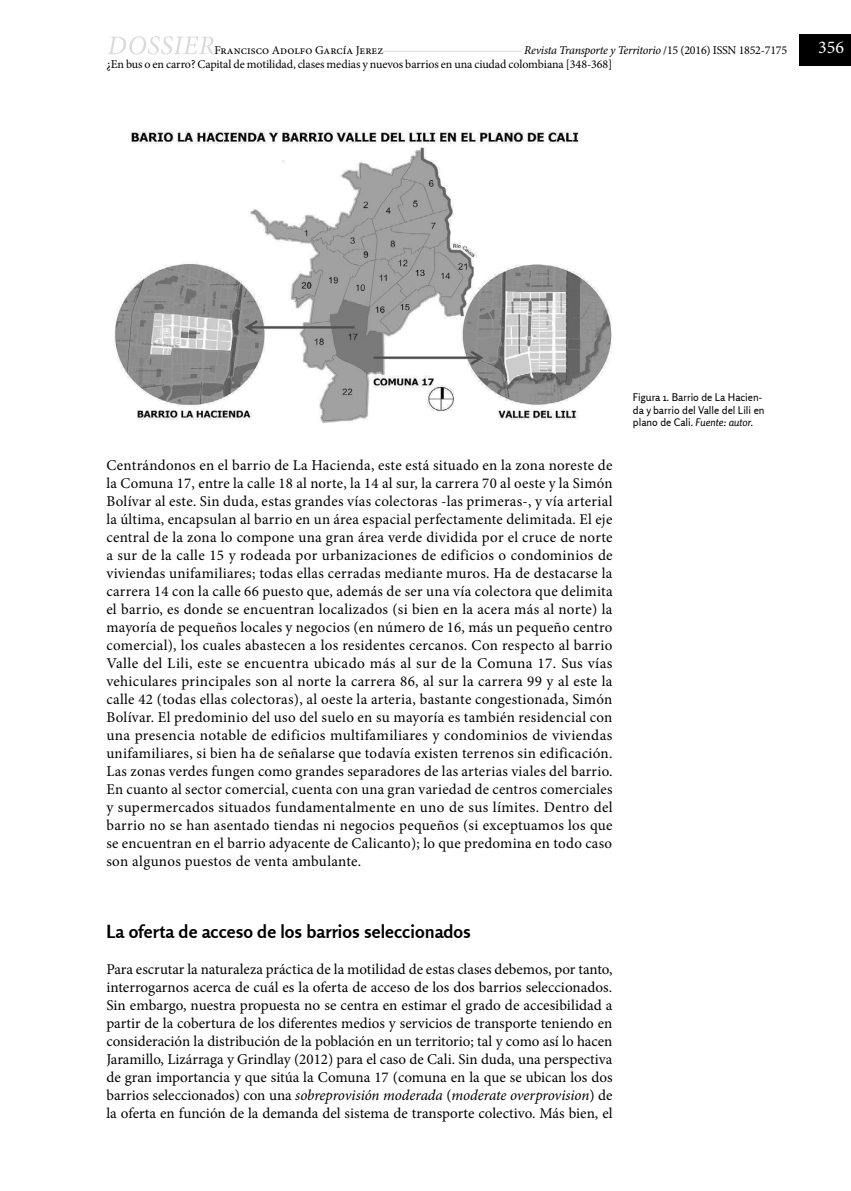
<style>
.page{position:relative;width:851px;height:1191px;background:#fff}
.page>*{position:absolute;margin:0;border:0;box-sizing:border-box;transform-origin:0 0}
.Art____Subtítulo{font:700 18px "Rosario";color:#000}
.t1{font:18px "Minion Pro";color:#fff}
.Art____Texto_princip{font:15px/18px "Minion Pro";letter-spacing:.01em;color:#000;text-align:justify}
.t2{font:12px "Minion Pro";letter-spacing:-.005em;color:#000}
.t3{font:italic 12px "Minion Pro";letter-spacing:-.025em;color:#000}
.Nota_al_pie_o_Img{font:10.5px/12.6px "Rosario";color:#000}
.s1{font-style:normal}
.s2{font-style:italic}
</style>
<div class="page">
<hr style="left:106px;top:51px;width:546px;height:1px;background:#dadada">
<div style="left:521px;top:43px;width:266px;height:15px;background:#fff"></div>
<div style="left:106px;top:48px;width:108px;height:7px;background:#fff"></div>
<svg style="left:108px;top:36px;width:106px;height:19px"></svg>
<div style="left:799px;top:35px;width:51px;height:31px;background:#000"></div>
<div style="left:214px;top:43px;width:169px;height:15px;background:#fff"></div>
<img style="left:114px;top:131px;width:498px;height:292px">
<p class="t2" style="left:214px;top:42px;width:170px">Francisco Adolfo García Jerez</p>
<p class="t3" style="left:524px;top:41px;width:264px">Revista Transporte y Territorio <span class="s1">/15 (2016) ISSN 1852-7175</span></p>
<p class="t1" style="left:818px;top:36px;width:27px">356</p>
<p class="t2" style="left:106px;top:56px;width:507px">¿En bus o en carro? Capital de motilidad, clases medias y nuevos barrios en una ciudad colombiana [348-368]</p>
<p class="Art____Texto_princip" style="left:106px;top:456px;width:507px">Centrándonos en el barrio de La Hacienda, este está situado en la zona noreste de la Comuna 17, entre la calle 18 al norte, la 14 al sur, la carrera 70 al oeste y la Simón Bolívar al este. Sin duda, estas grandes vías colectoras -las primeras-, y vía arterial la última, encapsulan al barrio en un área espacial perfectamente delimitada. El eje central de la zona lo compone una gran área verde dividida por el cruce de norte a sur de la calle 15 y rodeada por urbanizaciones de edificios o condominios de viviendas unifamiliares; todas ellas cerradas mediante muros. Ha de destacarse la carrera 14 con la calle 66 puesto que, además de ser una vía colectora que delimita el barrio, es donde se encuentran localizados (si bien en la acera más al norte) la mayoría de pequeños locales y negocios (en número de 16, más un pequeño centro comercial), los cuales abastecen a los residentes cercanos. Con respecto al barrio Valle del Lili, este se encuentra ubicado más al sur de la Comuna 17. Sus vías vehiculares principales son al norte la carrera 86, al sur la carrera 99 y al este la calle 42 (todas ellas colectoras), al oeste la arteria, bastante congestionada, Simón Bolívar. El predominio del uso del suelo en su mayoría es también residencial con una presencia notable de edificios multifamiliares y condominios de viviendas unifamiliares, si bien ha de señalarse que todavía existen terrenos sin edificación.<br>Las zonas verdes fungen como grandes separadores de las arterias viales del barrio.<br>En cuanto al sector comercial, cuenta con una gran variedad de centros comerciales y supermercados situados fundamentalmente en uno de sus límites. Dentro del barrio no se han asentado tiendas ni negocios pequeños (si exceptuamos los que se encuentran en el barrio adyacente de Calicanto); lo que predomina en todo caso son algunos puestos de venta ambulante.</p>
<p class="Nota_al_pie_o_Img" style="left:632px;top:391px;width:133px">Figura 1. Barrio de La Hacien&shy;da y barrio del Valle del Lili en plano de Cali. <span class="s2">Fuente: autor.</span></p>
<p class="Art____Subtítulo" style="left:106px;top:920px;width:366px">La oferta de acceso de los barrios seleccionados</p>
<p class="Art____Texto_princip" style="left:106px;top:960px;width:507px">Para escrutar la naturaleza práctica de la motilidad de estas clases debemos, por tanto, interrogarnos acerca de cuál es la oferta de acceso de los dos barrios seleccionados.<br>Sin embargo, nuestra propuesta no se centra en estimar el grado de accesibilidad a partir de la cobertura de los diferentes medios y servicios de transporte teniendo en consideración la distribución de la población en un territorio; tal y como así lo hacen Jaramillo, Lizárraga y Grindlay (2012) para el caso de Cali. Sin duda, una perspectiva de gran importancia y que sitúa la Comuna 17 (comuna en la que se ubican los dos barrios seleccionados) con una <span class="s2">sobreprovisión moderada</span> (<span class="s2">moderate overprovision</span>) de la oferta en función de la demanda del sistema de transporte colectivo. Más bien, el</p>
</div>
